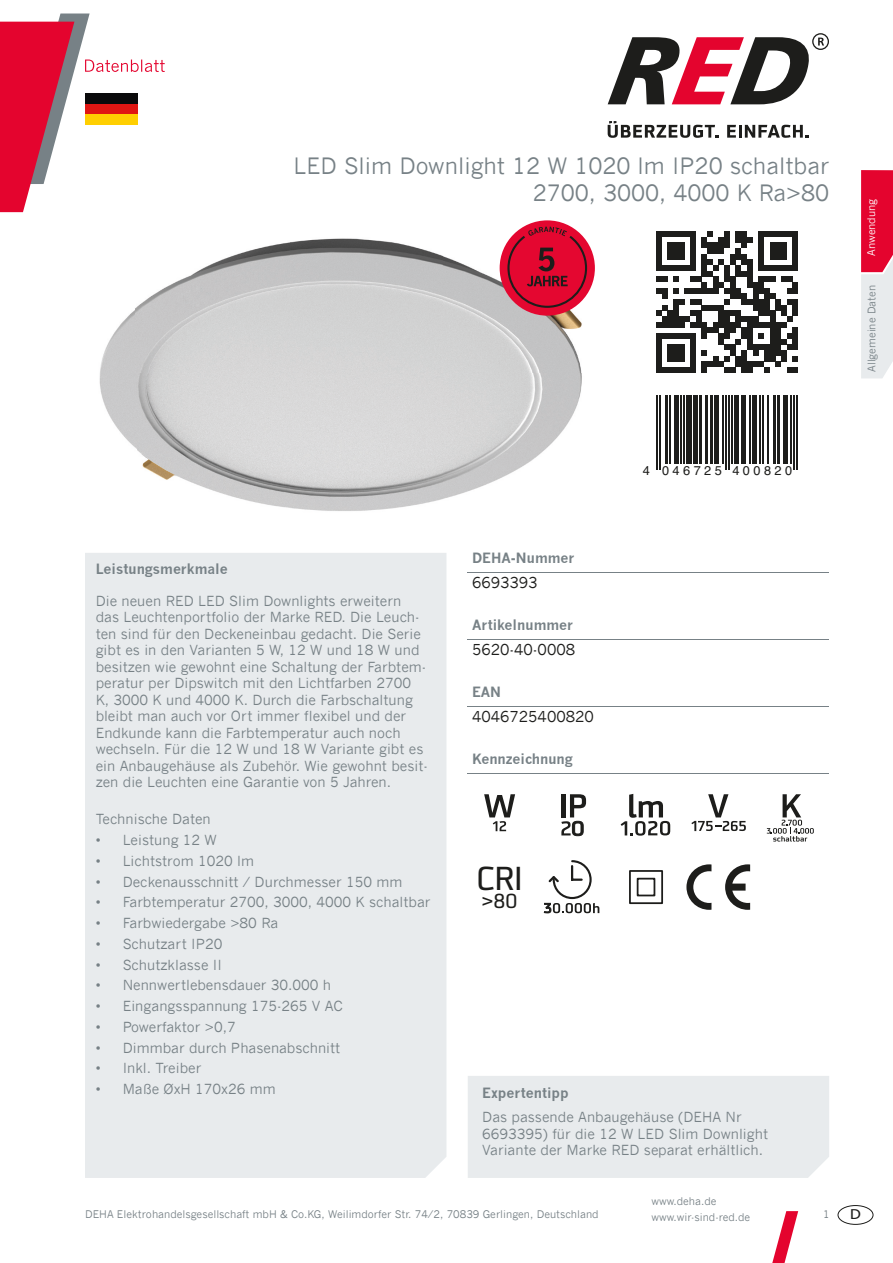
<style>
.page{position:relative;width:893px;height:1263px;background:#fff}
.page>*{position:absolute;margin:0;border:0;box-sizing:border-box;transform-origin:0 0}
.t1{font:32.4px "Utility OT";color:#1d1d1b}
.t2{font:22.5px/27px "News Gothic";color:#778186;text-align:right}
.t3{font:19.8px "Utility OT";color:#1d1d1b}
.t4{font:15px "News Gothic";color:#1d1d1b}
.t5{font:13.8px/16.5px "News Gothic";color:#778186}
.t6{font:700 13.8px "News Gothic";color:#778186}
.t7{font:13.5px "Tahoma";color:#1d1d1b;scale:1.17 1}
.t8{font:12.75px "Helvetica";letter-spacing:.27em;color:#1d1d1b}
.t9{font:10.5px/16.5px "News Gothic";color:#778186}
.t10{font:10.5px "News Gothic";color:#fff}
</style>
<div class="page">
<svg style="left:0;top:14px;width:165px;height:198px"></svg>
<svg style="left:608px;top:121px;width:111px;height:17px"></svg>
<svg style="left:727px;top:125px;width:82px;height:13px"></svg>
<svg style="left:608px;top:33px;width:221px;height:71px"></svg>
<svg style="left:861px;top:170px;width:32px;height:208px;background:#e67d92"></svg>
<svg style="left:772px;top:1211px;width:26px;height:52px"></svg>
<div style="left:838px;top:1205px;width:35px;height:19px;border:1px solid #1d1d1b;border-radius:50%"></div>
<div style="left:85px;top:94px;width:52px;height:31px;background:#0a0a0b"></div>
<div style="left:85px;top:104px;width:52px;height:21px;background:#e01613"></div>
<div style="left:85px;top:114px;width:52px;height:11px;background:#ffcf01"></div>
<div style="left:85px;top:553px;width:361px;height:625px;background:#e8ebed"></div>
<svg style="left:484px;top:794px;width:31px;height:37px"></svg>
<svg style="left:621px;top:794px;width:49px;height:42px"></svg>
<svg style="left:691px;top:794px;width:55px;height:37px"></svg>
<svg style="left:767px;top:794px;width:47px;height:47px"></svg>
<svg style="left:544px;top:860px;width:55px;height:53px"></svg>
<svg style="left:629px;top:870px;width:34px;height:35px"></svg>
<svg style="left:561px;top:794px;width:25px;height:42px"></svg>
<svg style="left:725px;top:864px;width:25px;height:46px"></svg>
<svg style="left:686px;top:864px;width:25px;height:46px"></svg>
<div style="left:468px;top:1076px;width:361px;height:102px;background:#e8ebed"></div>
<img style="left:99px;top:238px;width:496px;height:273px">
<svg style="left:656px;top:231px;width:142px;height:142px"></svg>
<hr style="left:656px;top:395px;width:2px;height:75px;background:#1d1d1b">
<hr style="left:659px;top:395px;width:2px;height:75px;background:#1d1d1b">
<hr style="left:665px;top:395px;width:3px;height:68px;background:#1d1d1b">
<hr style="left:669px;top:395px;width:2px;height:68px;background:#1d1d1b">
<hr style="left:674px;top:395px;width:4px;height:68px;background:#1d1d1b">
<hr style="left:680px;top:395px;width:1px;height:68px;background:#1d1d1b">
<hr style="left:683px;top:395px;width:1px;height:68px;background:#1d1d1b">
<div style="left:686px;top:395px;width:6px;height:68px;background:#1d1d1b"></div>
<div style="left:693px;top:395px;width:5px;height:68px;background:#1d1d1b"></div>
<hr style="left:699px;top:395px;width:3px;height:68px;background:#1d1d1b">
<hr style="left:705px;top:395px;width:3px;height:68px;background:#1d1d1b">
<hr style="left:710px;top:395px;width:3px;height:68px;background:#1d1d1b">
<div style="left:714px;top:395px;width:5px;height:68px;background:#1d1d1b"></div>
<hr style="left:722px;top:395px;width:1px;height:68px;background:#1d1d1b">
<hr style="left:725px;top:395px;width:1px;height:75px;background:#1d1d1b">
<hr style="left:728px;top:395px;width:1px;height:75px;background:#1d1d1b">
<hr style="left:731px;top:395px;width:1px;height:68px;background:#1d1d1b">
<hr style="left:734px;top:395px;width:4px;height:68px;background:#1d1d1b">
<div style="left:741px;top:395px;width:5px;height:68px;background:#1d1d1b"></div>
<hr style="left:749px;top:395px;width:1px;height:68px;background:#1d1d1b">
<hr style="left:752px;top:395px;width:4px;height:68px;background:#1d1d1b">
<hr style="left:759px;top:395px;width:2px;height:68px;background:#1d1d1b">
<hr style="left:762px;top:395px;width:2px;height:68px;background:#1d1d1b">
<hr style="left:767px;top:395px;width:1px;height:68px;background:#1d1d1b">
<hr style="left:773px;top:395px;width:3px;height:68px;background:#1d1d1b">
<hr style="left:777px;top:395px;width:3px;height:68px;background:#1d1d1b">
<div style="left:783px;top:395px;width:5px;height:68px;background:#1d1d1b"></div>
<hr style="left:791px;top:395px;width:1px;height:68px;background:#1d1d1b">
<hr style="left:794px;top:395px;width:1px;height:75px;background:#1d1d1b">
<hr style="left:797px;top:395px;width:1px;height:75px;background:#1d1d1b">
<hr style="left:468px;top:572px;width:361px;height:1px;background:#778186">
<hr style="left:468px;top:639px;width:361px;height:1px;background:#778186">
<hr style="left:468px;top:706px;width:361px;height:1px;background:#778186">
<hr style="left:468px;top:773px;width:361px;height:1px;background:#778186">
<div style="left:500px;top:220px;width:95px;height:96px;background:#e40730;border-radius:50%"></div>
<svg style="left:507px;top:227px;width:80px;height:81px"></svg>
<h2 class="t2" style="left:294px;top:152px;width:537px">LED Slim Downlight 12 W 1020 lm IP20 schaltbar<br>2700, 3000, 4000 K Ra&gt;80</h2>
<p class="t6" style="left:96px;top:560px;width:134px">Leistungsmerkmale</p>
<p class="t5" style="left:96px;top:592px;width:334px">Die neuen RED LED Slim Downlights erweitern das Leuchtenportfolio der Marke RED. Die Leuch&shy;ten sind für den Deckeneinbau gedacht. Die Serie gibt es in den Varianten 5 W, 12 W und 18 W und besitzen wie gewohnt eine Schaltung der Farbtem&shy;peratur per Dipswitch mit den Lichtfarben 2700<br>K, 3000 K und 4000 K. Durch die Farbschaltung bleibt man auch vor Ort immer flexibel und der Endkunde kann die Farbtemperatur auch noch wechseln. Für die 12 W und 18 W Variante gibt es ein Anbaugehäuse als Zubehör. Wie gewohnt besit&shy;zen die Leuchten eine Garantie von 5 Jahren.</p>
<p class="t5" style="left:96px;top:811px;width:117px">Technische Daten</p>
<p class="t5" style="left:96px;top:832px;width:123px">• Leistung 12 W</p>
<p class="t5" style="left:96px;top:852px;width:160px">• Lichtstrom 1020 lm</p>
<p class="t5" style="left:96px;top:873px;width:308px">• Deckenausschnitt / Durchmesser 150 mm</p>
<p class="t5" style="left:96px;top:894px;width:336px">• Farbtemperatur 2700, 3000, 4000 K schaltbar</p>
<p class="t5" style="left:96px;top:915px;width:184px">• Farbwiedergabe &gt;80 Ra</p>
<p class="t5" style="left:96px;top:935px;width:128px">• Schutzart IP20</p>
<p class="t5" style="left:96px;top:956px;width:128px">• Schutzklasse II</p>
<p class="t5" style="left:96px;top:977px;width:237px">• Nennwertlebensdauer 30.000 h</p>
<p class="t5" style="left:96px;top:998px;width:249px">• Eingangsspannung 175-265 V AC</p>
<p class="t5" style="left:96px;top:1019px;width:142px">• Powerfaktor &gt;0,7</p>
<p class="t5" style="left:96px;top:1039px;width:246px">• Dimmbar durch Phasenabschnitt</p>
<p class="t5" style="left:96px;top:1060px;width:107px">• Inkl. Treiber</p>
<p class="t5" style="left:96px;top:1081px;width:182px">• Maße ØxH 170x26 mm</p>
<p class="t6" style="left:472px;top:550px;width:104px">DEHA-Nummer</p>
<p class="t4" style="left:472px;top:574px;width:67px">6693393</p>
<p class="t6" style="left:472px;top:617px;width:102px">Artikelnummer</p>
<p class="t4" style="left:472px;top:641px;width:105px">5620-40-0008</p>
<p class="t6" style="left:472px;top:684px;width:31px">EAN</p>
<p class="t4" style="left:472px;top:708px;width:123px">4046725400820</p>
<p class="t6" style="left:472px;top:751px;width:102px">Kennzeichnung</p>
<h1 class="t1" style="left:476px;top:859px;width:49px">CRI</h1>
<h3 class="t3" style="left:482px;top:889px;width:38px">&gt;80</h3>
<p class="t8" style="left:643px;top:461px;width:151px">4 046725 400820</p>
<p class="t6" style="left:482px;top:1085px;width:88px">Expertentipp</p>
<p class="t5" style="left:482px;top:1109px;width:287px">Das passende Anbaugehäuse (DEHA Nr<br>6693395) für die 12 W LED Slim Downlight<br>Variante der Marke RED separat erhältlich.</p>
<p class="t10" style="left:865px;top:256px;width:59px;rotate:-90deg">Anwendung</p>
<p class="t9" style="left:863px;top:372px;width:89px;rotate:-90deg">Allgemeine Daten</p>
<p class="t9" style="left:651px;top:1192px;width:100px">www.deha.de www.wir-sind-red.de</p>
<p class="t9" style="left:85px;top:1206px;width:515px">DEHA Elektrohandelsgesellschaft mbH &amp; Co.KG, Weilimdorfer Str. 74/2, 70839 Gerlingen, Deutschland</p>
<p class="t9" style="left:823px;top:1206px;width:8px">1</p>
<p class="t7" style="left:850px;top:1205px;width:11px">D</p>
</div>
